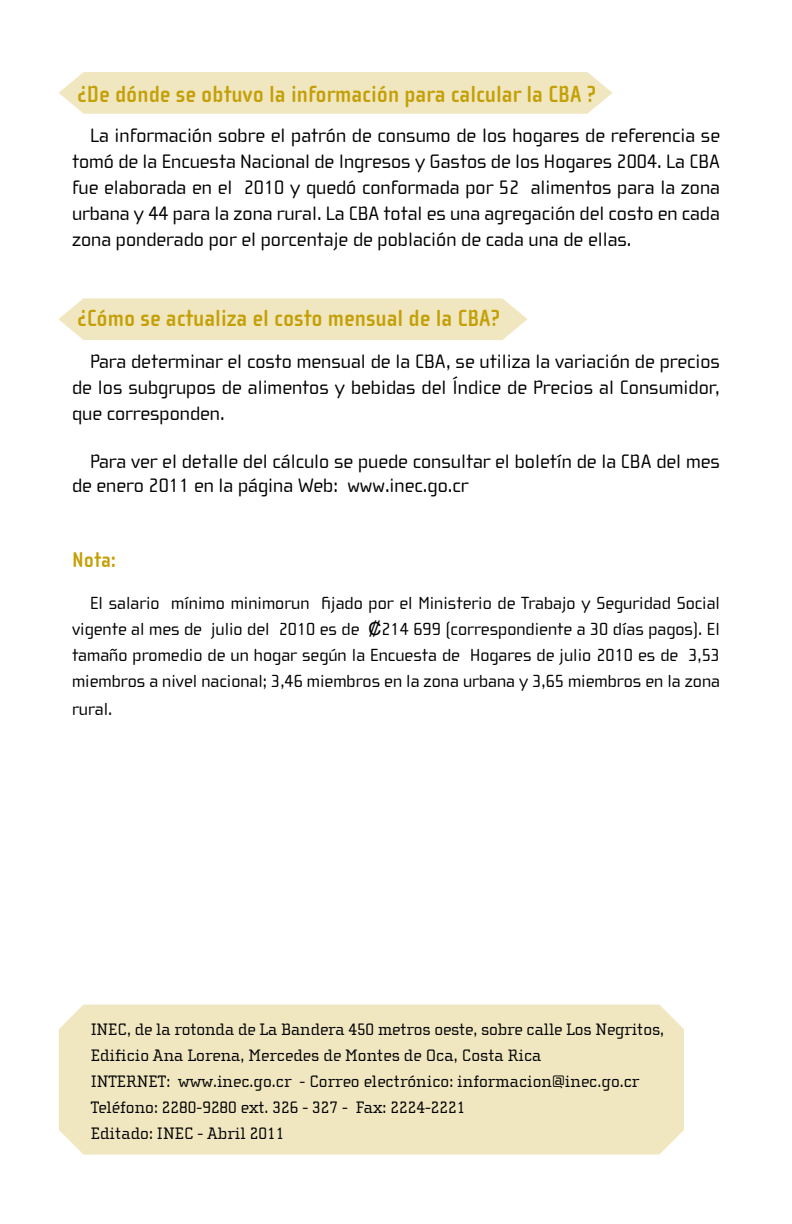
<style>
.page{position:relative;width:792px;height:1224px;background:#fff}
.page>*{position:absolute;margin:0;border:0;box-sizing:border-box;transform-origin:0 0}
.t1{font:700 24px "Cholla Sans";color:#c4a006}
.t2{font:700 22px "Cholla Sans";color:#c4a006}
.t3{font:20px/26px "Cholla Wide";color:#000;text-align:justify}
.t4{font:18px/26px "Cholla Wide";color:#000;text-align:justify}
.t5{font:17px/26px "Cholla Slab";color:#000}
.s1{font-family:"Helvetica"}
</style>
<div class="page">
<div style="left:59px;top:1004px;width:625px;height:151px;background:#f0e7c1"></div>
<div style="left:59px;top:72px;width:554px;height:42px;background:#f0e7c1"></div>
<svg style="left:58px;top:298px;width:470px;height:42px;background:#f0e8c4"></svg>
<p class="t1" style="left:77px;top:80px;width:520px">¿De dónde se obtuvo la información para calcular la CBA ?</p>
<p class="t3" style="left:72px;top:122px;width:650px;text-indent:18px">La información sobre el patrón de consumo de los hogares de referencia se tomó de la Encuesta Nacional de Ingresos y Gastos de los Hogares 2004. La CBA fue elaborada en el 2010 y quedó conformada por 52 alimentos para la zona urbana y 44 para la zona rural. La CBA total es una agregación del costo en cada zona ponderado por el porcentaje de población de cada una de ellas.</p>
<p class="t1" style="left:77px;top:305px;width:425px">¿Cómo se actualiza el costo mensual de la CBA?</p>
<p class="t3" style="left:72px;top:349px;width:650px;text-indent:18px">Para determinar el costo mensual de la CBA, se utiliza la variación de precios de los subgrupos de alimentos y bebidas del Índice de Precios al Consumidor, que corresponden.</p>
<p class="t3" style="left:72px;top:450px;width:649px;line-height:24px;text-indent:18px">Para ver el detalle del cálculo se puede consultar el boletín de la CBA del mes de enero 2011 en la página Web: www.inec.go.cr</p>
<p class="t2" style="left:72px;top:547px;width:46px">Nota:</p>
<p class="t4" style="left:72px;top:590px;width:650px;text-indent:18px">El salario mínimo minimorun fijado por el Ministerio de Trabajo y Seguridad Social vigente al mes de julio del 2010 es de <span class="s1">₡</span>214 699 (correspondiente a 30 días pagos). El tamaño promedio de un hogar según la Encuesta de Hogares de julio 2010 es de 3,53 miembros a nivel nacional; 3,46 miembros en la zona urbana y 3,65 miembros en la zona</p>
<p class="t4" style="left:72px;top:696px;width:42px">rural.</p>
<p class="t5" style="left:91px;top:1016px;width:575px">INEC, de la rotonda de La Bandera 450 metros oeste, sobre calle Los Negritos, Edificio Ana Lorena, Mercedes de Montes de Oca, Costa Rica<br>INTERNET: www.inec.go.cr - Correo electrónico: informacion@inec.go.cr Teléfono: 2280-9280 ext. 326 - 327 - Fax: 2224-2221<br>Editado: INEC - Abril 2011</p>
</div>
